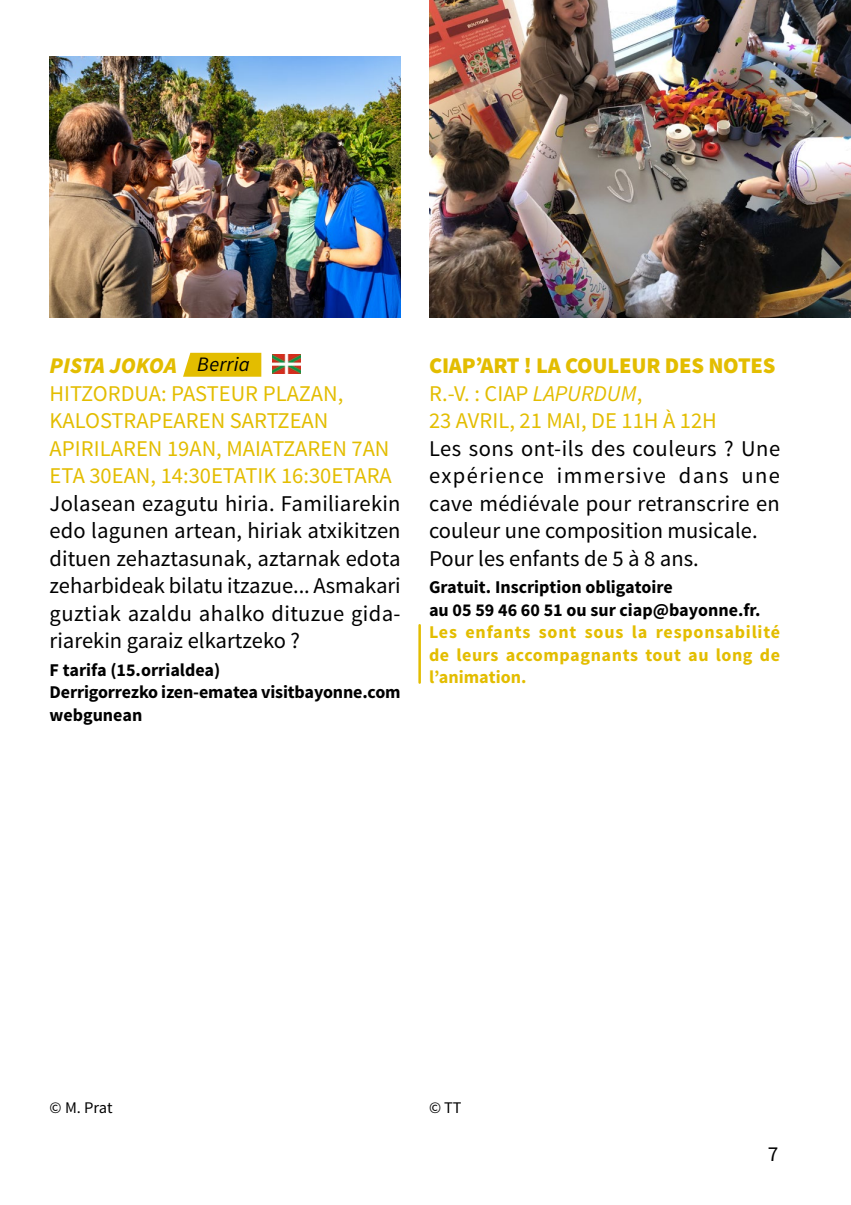
<style>
.page{position:relative;width:851px;height:1205px;background:#fff}
.page>*{position:absolute;margin:0;border:0;box-sizing:border-box;transform-origin:0 0}
.t1{font:22.5px/27.5px "Source Sans Pro";letter-spacing:.015em;color:#000;text-align:justify}
.t2{font:22.5px/27.5px "Source Sans Pro";color:#e3bd00}
.t3{font:900 22.5px "Source Sans Pro";letter-spacing:-.01em;color:#e3bd00}
.t4{font:italic 900 22.5px "Source Sans Pro";color:#e3bd00}
.t5{font:21.25px "Source Sans Pro";color:#000}
.t6{font:italic 20.5px "Source Sans Pro";color:#000}
.t7{font:700 18px/22.5px "Source Sans Pro";color:#000}
.t8{font:700 18px/22.5px "Source Sans Pro";letter-spacing:.035em;color:#e3bd00;text-align:justify}
.t9{font:16.25px "Source Sans Pro";color:#000}
.s1{font-style:italic}
</style>
<div class="page">
<img style="left:429px;top:0;width:421px;height:318px">
<svg style="left:183px;top:353px;width:78px;height:24px;background:#e4c00e"></svg>
<img style="left:272px;top:354px;width:28px;height:20px">
<hr style="left:418px;top:625px;width:3px;height:57px;background:#e3bd00">
<img style="left:50px;top:57px;width:350px;height:261px">
<p class="t6" style="left:197px;top:351px;width:54px">BERRIA</p>
<p class="t4" style="left:50px;top:351px;width:128px">PISTA JOKOA</p>
<p class="t2" style="left:50px;top:380px;width:58px">Hitzordua</p>
<p class="t2" style="left:161px;top:380px;width:72px">: Pasteur</p>
<p class="t2" style="left:263px;top:380px;width:82px">plazan,</p>
<p class="t2" style="left:50px;top:407px;width:26px">kalos</p>
<p class="t2" style="left:112px;top:407px;width:26px">trapearen</p>
<p class="t2" style="left:230px;top:407px;width:73px">sartzean</p>
<p class="t2" style="left:50px;top:435px;width:24px">Apirilaren</p>
<p class="t2" style="left:167px;top:435px;width:142px">19an , Maiatzaren</p>
<p class="t2" style="left:50px;top:435px;width:327px;text-indent:302px">7an eta 30ean , 14:30etati k 16:30etara</p>
<p class="t1" style="left:50px;top:490px;width:352px">Jolasean ezagutu hiria. Familiarekin edo lagunen artean, hiriak atxikitzen dituen zehaztasunak, aztarnak edota zeharbideak bilatu itzazue... Asmakari guztiak azaldu ahalko dituzue gida&shy;riarekin garaiz elkartzeko ?</p>
<p class="t7" style="left:50px;top:659px;width:352px">F tarifa (15.orrialdea)<br>Derrigorrezko izen-ematea visitbayonne.com webgunean</p>
<p class="t3" style="left:429px;top:351px;width:151px">CIAP ’ART ! LA COU</p>
<p class="t3" style="left:607px;top:351px;width:26px">LEUR</p>
<p class="t3" style="left:664px;top:351px;width:14px">DES</p>
<p class="t3" style="left:708px;top:351px;width:55px">NOTES</p>
<p class="t2" style="left:429px;top:380px;width:215px">R.-V. : CIAP <span class="s1">LAPURDUM</span>,<br>23 avril</p>
<p class="t2" style="left:509px;top:407px;width:205px">, 21 mai, de 11h à 12h</p>
<p class="t1" style="left:429px;top:435px;width:352px;text-align:left">Les sons ont-ils des couleurs ? Une expérience immersive dans une cave médiévale pour retranscrire en couleur une composition musicale.<br>Pour les enfants de 5 à 8 ans.</p>
<p class="t7" style="left:429px;top:576px;width:333px">Gratuit. Inscription obligatoire<br>au 05 59 46 60 51 ou sur ciap@bayonne.fr.</p>
<p class="t8" style="left:429px;top:621px;width:352px">Les enfants sont sous la responsabilité de leurs accompagnants tout au long de l’animation.</p>
<p class="t9" style="left:50px;top:1097px;width:64px">© M. Prat</p>
<p class="t9" style="left:429px;top:1097px;width:25px">© TT</p>
<p class="t5" style="left:767px;top:1140px;width:12px">7</p>
</div>
